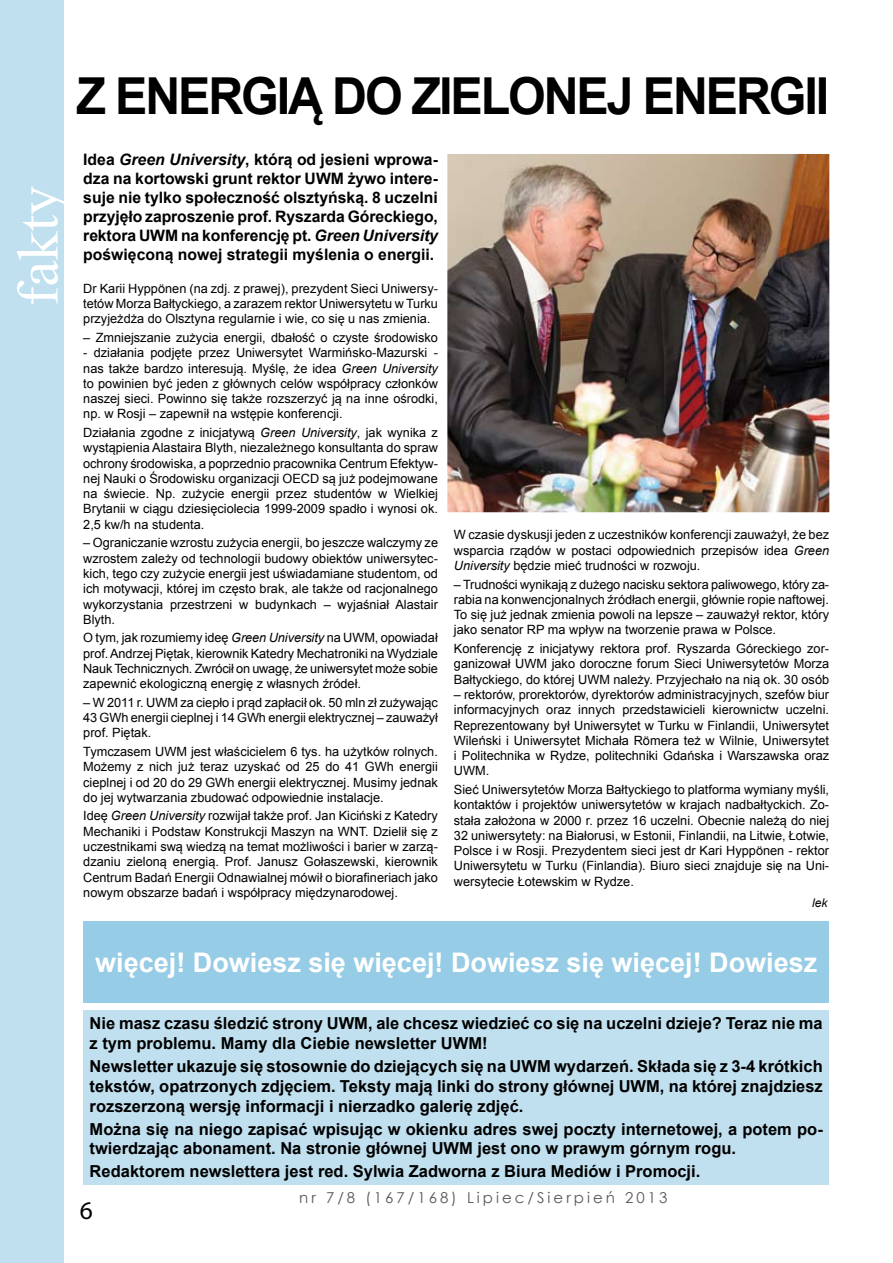
<style>
.page{position:relative;width:893px;height:1263px;background:#fff}
.page>*{position:absolute;margin:0;border:0;box-sizing:border-box;transform-origin:0 0}
.t1{font:58.5px "Times New Roman";color:#fff}
.t2{font:700 51px "Arial";letter-spacing:-.045em;color:#000;scale:.95 1}
.t3{font:700 27px "Arial";color:#fff}
.t4{font:25.5px "Myriad Pro";color:#000}
.t5{font:700 16.5px/19.8px "Arial";color:#000}
.t6{font:700 15.75px/18.9px "Arial";color:#000;text-align:justify}
.t7{font:15px "Century Gothic";letter-spacing:.2em;color:#58585a}
.t8{font:12.75px/15.3px "Arial";color:#000;text-align:justify}
.t9{font:italic 12px "Arial";color:#000}
.s1{font-style:italic}
</style>
<div class="page">
<div style="left:0;top:0;width:63px;height:1263px;background:#c1e0ef"></div>
<img style="left:448px;top:155px;width:380px;height:356px">
<div style="left:446px;top:153px;width:384px;height:360px;border:1px solid #fff"></div>
<div style="left:83px;top:1010px;width:746px;height:174px;background:#c1e0ef"></div>
<div style="left:83px;top:921px;width:746px;height:82px;background:#96cce5"></div>
<h2 class="t2" style="left:77px;top:62px;width:487px">Z energią do zielonej</h2>
<h2 class="t2" style="left:643px;top:62px;width:198px">energii</h2>
<p class="t6" style="left:83px;top:151px;width:356px">Idea <span class="s1">Green University</span>, którą od jesieni wprowa&shy;dza na kortowski grunt rektor UWM żywo intere&shy;suje nie tylko społeczność olsztyńską. 8 uczelni przyjęło zaproszenie prof. Ryszarda Góreckiego, rektora UWM na konferencję pt. <span class="s1">Green University </span>poświęconą nowej strategii myślenia o energii.</p>
<p class="t8" style="left:83px;top:281px;width:356px">Dr Karii Hyppönen (na zdj. z prawej), prezydent Sieci Uniwersy&shy;tetów Morza Bałtyckiego, a zarazem rektor Uniwersytetu w Turku przyjeżdża do Olsztyna regularnie i wie, co się u nas zmienia.</p>
<p class="t8" style="left:83px;top:330px;width:356px">– Zmniejszanie zużycia energii, dbałość o czyste środowisko</p>
<p class="t8" style="left:83px;top:345px;width:356px">- działania podjęte przez Uniwersytet Warmińsko-Mazurski - nas także bardzo interesują. Myślę, że idea <span class="s1">Green University </span>to powinien być jeden z głównych celów współpracy członków naszej sieci. Powinno się także rozszerzyć ją na inne ośrodki, np. w Rosji – zapewnił na wstępie konferencji.</p>
<p class="t8" style="left:83px;top:425px;width:356px">Działania zgodne z inicjatywą <span class="s1">Green University</span>, jak wynika z wystąpienia Alastaira Blyth, niezależnego konsultanta do spraw ochrony środowiska, a poprzednio pracownika Centrum Efektyw&shy;nej Nauki o Środowisku organizacji OECD są już podejmowane na świecie. Np. zużycie energii przez studentów w Wielkiej Brytanii w ciągu dziesięciolecia 1999-2009 spadło i wynosi ok.<br>2,5 kw/h na studenta.</p>
<p class="t8" style="left:83px;top:535px;width:356px">– Ograniczanie wzrostu zużycia energii, bo jeszcze walczymy ze wzrostem zależy od technologii budowy obiektów uniwersytec&shy;kich, tego czy zużycie energii jest uświadamiane studentom, od ich motywacji, której im często brak, ale także od racjonalnego wykorzystania przestrzeni w budynkach – wyjaśniał Alastair Blyth.</p>
<p class="t8" style="left:83px;top:630px;width:356px">O tym, jak rozumiemy ideę <span class="s1">Green University</span> na UWM, opowiadał prof. Andrzej Piętak, kierownik Katedry Mechatroniki na Wydziale Nauk Technicznych. Zwrócił on uwagę, że uniwersytet może sobie zapewnić ekologiczną energię z własnych źródeł.</p>
<p class="t8" style="left:83px;top:695px;width:356px">– W 2011 r. UWM za ciepło i prąd zapłacił ok. 50 mln zł zużywając 43 GWh energii cieplnej i 14 GWh energii elektrycznej – zauważył prof. Piętak.</p>
<p class="t8" style="left:83px;top:744px;width:356px">Tymczasem UWM jest właścicielem 6 tys. ha użytków rolnych.<br>Możemy z nich już teraz uzyskać od 25 do 41 GWh energii cieplnej i od 20 do 29 GWh energii elektrycznej. Musimy jednak do jej wytwarzania zbudować odpowiednie instalacje.</p>
<p class="t8" style="left:83px;top:808px;width:356px">Ideę <span class="s1">Green University</span> rozwijał także prof. Jan Kiciński z Katedry Mechaniki i Podstaw Konstrukcji Maszyn na WNT. Dzielił się z uczestnikami swą wiedzą na temat możliwości i barier w zarzą&shy;dzaniu zieloną energią. Prof. Janusz Gołaszewski, kierownik Centrum Badań Energii Odnawialnej mówił o biorafineriach jako nowym obszarze badań i współpracy międzynarodowej.</p>
<h1 class="t1" style="left:-1px;top:306px;width:122px;rotate:-90deg">fakty</h1>
<p class="t8" style="left:454px;top:527px;width:377px">W czasie dyskusji jeden z uczestników konferencji zauważył, że bez wsparcia rządów w postaci odpowiednich przepisów idea <span class="s1">Green University</span> będzie mieć trudności w rozwoju.</p>
<p class="t8" style="left:454px;top:576px;width:377px">– Trudności wynikają z dużego nacisku sektora paliwowego, który za&shy;rabia na konwencjonalnych źródłach energii, głównie ropie naftowej.<br>To się już jednak zmienia powoli na lepsze – zauważył rektor, który jako senator RP ma wpływ na tworzenie prawa w Polsce.</p>
<p class="t8" style="left:454px;top:641px;width:377px">Konferencję z inicjatywy rektora prof. Ryszarda Góreckiego zor&shy;ganizował UWM jako doroczne forum Sieci Uniwersytetów Morza Bałtyckiego, do której UWM należy. Przyjechało na nią ok. 30 osób</p>
<p class="t8" style="left:454px;top:687px;width:377px">– rektorów, prorektorów, dyrektorów administracyjnych, szefów biur informacyjnych oraz innych przedstawicieli kierownictw uczelni.<br>Reprezentowany był Uniwersytet w Turku w Finlandii, Uniwersytet Wileński i Uniwersytet Michała Römera też w Wilnie, Uniwersytet i Politechnika w Rydze, politechniki Gdańska i Warszawska oraz UWM.</p>
<p class="t8" style="left:454px;top:782px;width:377px">Sieć Uniwersytetów Morza Bałtyckiego to platforma wymiany myśli, kontaktów i projektów uniwersytetów w krajach nadbałtyckich. Zo&shy;stała założona w 2000 r. przez 16 uczelni. Obecnie należą do niej 32 uniwersytety: na Białorusi, w Estonii, Finlandii, na Litwie, Łotwie, Polsce i w Rosji. Prezydentem sieci jest dr Kari Hyppönen - rektor Uniwersytetu w Turku (Finlandia). Biuro sieci znajduje się na Uni&shy;wersytecie Łotewskim w Rydze.</p>
<p class="t9" style="left:812px;top:895px;width:17px">lek</p>
<h3 class="t3" style="left:95px;top:945px;width:723px">więcej! Dowiesz się więcej! Dowiesz się więcej! Dowiesz</h3>
<p class="t5" style="left:90px;top:1014px;width:735px">Nie masz czasu śledzić strony UWM, ale chcesz wiedzieć co się na uczelni dzieje? Teraz nie ma z tym problemu. Mamy dla Ciebie newsletter UWM!</p>
<p class="t5" style="left:90px;top:1057px;width:735px;text-align:justify">Newsletter ukazuje się stosownie do dziejących się na UWM wydarzeń. Składa się z 3-4 krótkich tekstów, opatrzonych zdjęciem. Teksty mają linki do strony głównej UWM, na której znajdziesz rozszerzoną wersję informacji i nierzadko galerię zdjęć.</p>
<p class="t5" style="left:90px;top:1119px;width:735px">Można się na niego zapisać wpisując w okienku adres swej poczty internetowej, a potem po&shy;twierdzając abonament. Na stronie głównej UWM jest ono w prawym górnym rogu.</p>
<p class="t5" style="left:90px;top:1162px;width:612px">Redaktorem newslettera jest red. Sylwia Zadworna z Biura Mediów i Promocji.</p>
<h3 class="t4" style="left:80px;top:1195px;width:15px">6</h3>
<p class="t7" style="left:299px;top:1187px;width:370px">nr 7/8 (167/168) Lipiec/Sierpień 2013</p>
</div>
